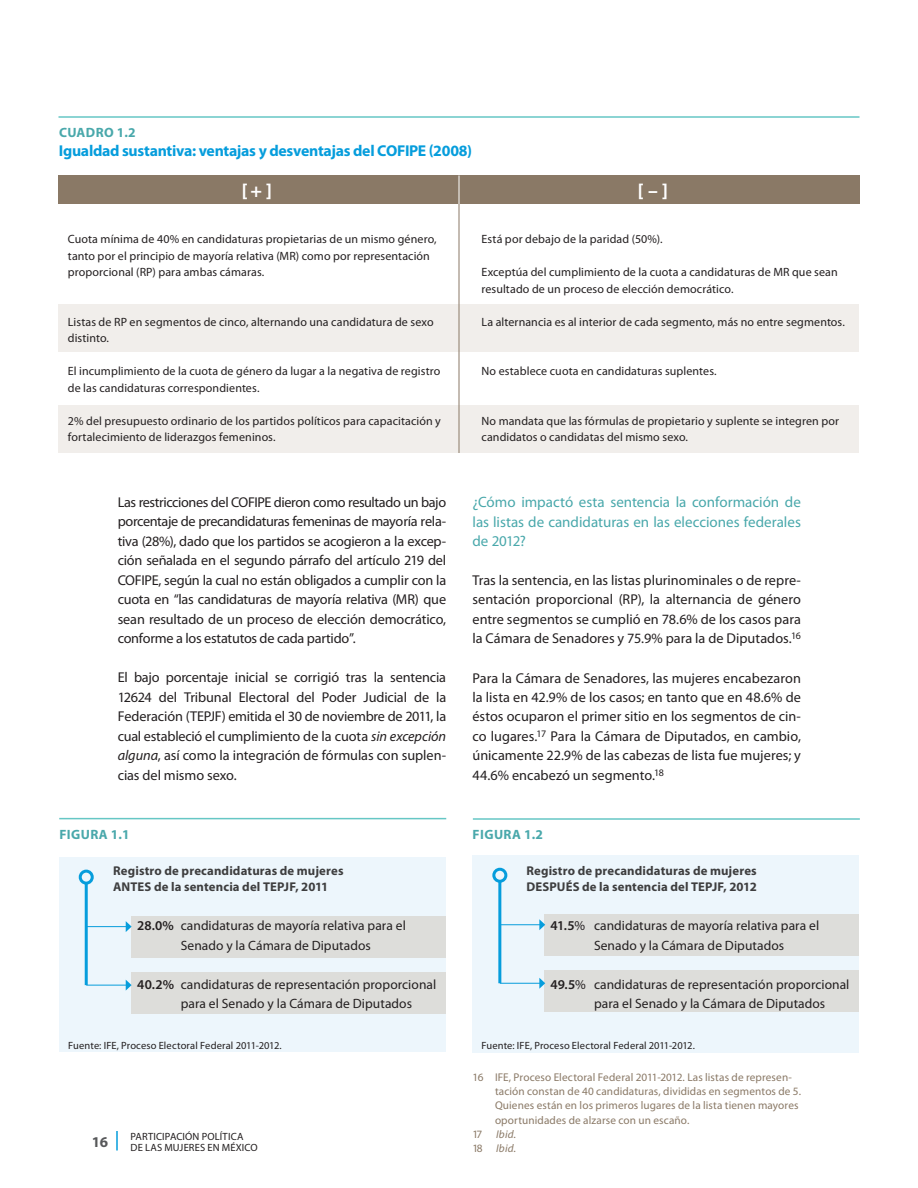
<style>
.page{position:relative;width:918px;height:1188px;background:#fff}
.page>*{position:absolute;margin:0;border:0;box-sizing:border-box;transform-origin:0 0}
._01_First_Header_SB{font:700 19.5px "Myriad Pro";color:#fff}
._00_Table_Title_SB_1{font:700 15.75px "Myriad Pro";letter-spacing:-.015em;color:#069ddc}
.Subhead_4_10_13_SP{font:15px/19.5px "Myriad Pro";color:#49a8ab;text-align:justify}
.t1{font:700 15px "Myriad Pro";color:#57585a}
.Body{font:14.25px/19.5px "Myriad Pro";color:#231f20;text-align:justify}
._02_Figure_Title__2n{font:13.5px/19.5px "Myriad Pro";letter-spacing:.005em;color:#231f20}
.Subhead_7_9_13_SPC_s{font:700 13.5px "Myriad Pro";letter-spacing:.03em;color:#49a8ab}
._01_First_Header_SB-2{font:700 12.75px "Myriad Pro";letter-spacing:.01em;color:#3e3e3f}
._03_Table_Text_SL_8{font:12px/16.5px "Myriad Pro";letter-spacing:.01em;color:#231f20}
.Caption_F_7_5_9_5_SL{font:11.25px/14.2px "Myriad Pro";letter-spacing:.01em;color:#8a7966}
.Caption_F_7_5_9_5_SL-2{font:italic 11.25px "Myriad Pro";letter-spacing:.01em;color:#8a7966}
._05_Fuentes_SL_7_10{font:10.5px "Myriad Pro";letter-spacing:.01em;color:#231f20}
.s1{font-style:italic}
.s2{font-weight:600}
.s3{font-style:normal}
</style>
<div class="page">
<svg style="left:116px;top:1131px;width:2px;height:19px"></svg>
<div style="left:58px;top:405px;width:802px;height:48px;background:#f1eeeb"></div>
<div style="left:58px;top:304px;width:802px;height:48px;background:#f1eeeb"></div>
<div style="left:59px;top:858px;width:387px;height:194px;background:#edf6fc"></div>
<div style="left:58px;top:176px;width:802px;height:28px;background:#8a7966"></div>
<div style="left:131px;top:916px;width:315px;height:42px;background:#ddddda"></div>
<div style="left:131px;top:972px;width:315px;height:42px;background:#ddddda"></div>
<hr style="left:85px;top:883px;width:3px;height:102px;background:#069ddc">
<div style="left:79px;top:870px;width:15px;height:15px;border:3px solid #069ddc;border-radius:50%"></div>
<hr style="left:86px;top:926px;width:41px;height:1px;background:#069ddc">
<svg style="left:126px;top:921px;width:6px;height:11px"></svg>
<hr style="left:86px;top:985px;width:41px;height:1px;background:#069ddc">
<svg style="left:126px;top:980px;width:6px;height:11px"></svg>
<hr style="left:459px;top:204px;width:1px;height:249px;background:#8a7966">
<svg style="left:459px;top:176px;width:1px;height:28px"></svg>
<hr style="left:58px;top:116px;width:802px;height:2px;background:#66c7c5">
<hr style="left:59px;top:818px;width:387px;height:1px;background:#66c7c5">
<hr style="left:473px;top:818px;width:387px;height:2px;background:#66c7c5">
<div style="left:472px;top:856px;width:388px;height:197px;background:#edf6fc"></div>
<div style="left:544px;top:914px;width:316px;height:42px;background:#ddddda"></div>
<div style="left:544px;top:970px;width:316px;height:42px;background:#ddddda"></div>
<hr style="left:498px;top:881px;width:3px;height:102px;background:#069ddc">
<div style="left:492px;top:868px;width:15px;height:15px;border:3px solid #069ddc;border-radius:50%"></div>
<hr style="left:500px;top:924px;width:40px;height:1px;background:#069ddc">
<svg style="left:539px;top:919px;width:6px;height:11px"></svg>
<hr style="left:500px;top:983px;width:40px;height:1px;background:#069ddc">
<svg style="left:539px;top:978px;width:6px;height:11px"></svg>
<p class="Subhead_7_9_13_SPC_s" style="left:59px;top:123px;width:78px">CUADRO 1.2</p>
<p class="_00_Table_Title_SB_1" style="left:59px;top:140px;width:415px">Igualdad sustantiva: ventajas y desventajas del COFIPE (2008)</p>
<p class="_01_First_Header_SB" style="left:242px;top:177px;width:32px">[+ ]</p>
<p class="_01_First_Header_SB" style="left:638px;top:177px;width:31px">[ – ]</p>
<p class="_03_Table_Text_SL_8" style="left:68px;top:231px;width:370px">Cuota mínima de 40% en candidaturas propietarias de un mismo género, tanto por el principio de mayoría relativa (MR) como por representación proporcional (RP) para ambas cámaras.</p>
<p class="_03_Table_Text_SL_8" style="left:68px;top:313px;width:367px">Listas de RP en segmentos de cinco, alternando una candidatura de sexo distinto.</p>
<p class="_03_Table_Text_SL_8" style="left:68px;top:363px;width:374px">El incumplimiento de la cuota de género da lugar a la negativa de registro de las candidaturas correspondientes.</p>
<p class="_03_Table_Text_SL_8" style="left:68px;top:412px;width:375px">2% del presupuesto ordinario de los partidos políticos para capacitación y fortalecimiento de liderazgos femeninos.</p>
<p class="_03_Table_Text_SL_8" style="left:482px;top:231px;width:183px">Está por debajo de la paridad (50%).</p>
<p class="_03_Table_Text_SL_8" style="left:482px;top:264px;width:358px">Exceptúa del cumplimiento de la cuota a candidaturas de MR que sean resultado de un proceso de elección democrático.</p>
<p class="_03_Table_Text_SL_8" style="left:482px;top:313px;width:365px">La alternancia es al interior de cada segmento, más no entre segmentos.</p>
<p class="_03_Table_Text_SL_8" style="left:482px;top:363px;width:237px">No establece cuota en candidaturas suplentes.</p>
<p class="_03_Table_Text_SL_8" style="left:482px;top:412px;width:359px">No mandata que las fórmulas de propietario y suplente se integren por candidatos o candidatas del mismo sexo.</p>
<p class="Body" style="left:118px;top:492px;width:330px">Las restricciones del COFIPE dieron como resultado un bajo porcentaje de precandidaturas femeninas de mayoría rela&shy;tiva (28%), dado que los partidos se acogieron a la excep&shy;ción señalada en el segundo párrafo del artículo 219 del COFIPE, según la cual no están obligados a cumplir con la cuota en “las candidaturas de mayoría relativa (MR) que sean resultado de un proceso de elección democrático, conforme a los estatutos de cada partido”.</p>
<p class="Body" style="left:118px;top:668px;width:330px">El bajo porcentaje inicial se corrigió tras la sentencia 12624 del Tribunal Electoral del Poder Judicial de la Federación (TEPJF) emitida el 30 de noviembre de 2011, la cual estableció el cumplimiento de la cuota <span class="s1">sin excepción alguna</span>, así como la integración de fórmulas con suplen&shy;cias del mismo sexo.</p>
<p class="Subhead_7_9_13_SPC_s" style="left:59px;top:825px;width:72px">FIGURA 1.1</p>
<p class="_01_First_Header_SB-2" style="left:113px;top:862px;width:232px">Registro de precandidaturas de mujeres</p>
<p class="_01_First_Header_SB-2" style="left:113px;top:878px;width:217px">ANTES de la sentencia del TEPJF, 2011</p>
<p class="_02_Figure_Title__2n" style="left:181px;top:916px;width:227px;text-indent:-44px"><span class="s2">28.0%</span> candidaturas de mayoría relativa para el<br>Senado y la Cámara de Diputados</p>
<p class="_02_Figure_Title__2n" style="left:137px;top:974px;width:301px"><span class="s2">40.2%</span> candidaturas de representación proporcional</p>
<p class="_02_Figure_Title__2n" style="left:181px;top:994px;width:233px">para el Senado y la Cámara de Diputados</p>
<p class="_05_Fuentes_SL_7_10" style="left:68px;top:1039px;width:215px">Fuente: IFE, Proceso Electoral Federal 2011-2012.</p>
<p class="_05_Fuentes_SL_7_10" style="left:130px;top:1130px;width:115px">PARTICIPACIÓN POLÍTICA</p>
<p class="t1" style="left:92px;top:1132px;width:18px">16</p>
<p class="_05_Fuentes_SL_7_10" style="left:130px;top:1141px;width:129px">DE LAS MUJERES EN MÉXICO</p>
<p class="Subhead_4_10_13_SP" style="left:472px;top:492px;width:330px">¿Cómo impactó esta sentencia la conformación de las listas de candidaturas en las elecciones federales de 2012?</p>
<p class="Body" style="left:472px;top:570px;width:330px">Tras la sentencia, en las listas plurinominales o de repre&shy;sentación proporcional (RP), la alternancia de género entre segmentos se cumplió en 78.6% de los casos para la Cámara de Senadores y 75.9% para la de Diputados.<sup>16</sup></p>
<p class="Body" style="left:472px;top:668px;width:330px">Para la Cámara de Senadores, las mujeres encabezaron la lista en 42.9% de los casos; en tanto que en 48.6% de éstos ocuparon el primer sitio en los segmentos de cin&shy;co lugares.<sup>17</sup> Para la Cámara de Diputados, en cambio, únicamente 22.9% de las cabezas de lista fue mujeres; y 44.6% encabezó un segmento.<sup>18</sup></p>
<p class="Subhead_7_9_13_SPC_s" style="left:473px;top:825px;width:72px">FIGURA 1.2</p>
<p class="_01_First_Header_SB-2" style="left:526px;top:862px;width:232px">Registro de precandidaturas de mujeres</p>
<p class="_01_First_Header_SB-2" style="left:526px;top:878px;width:232px">DESPUÉS de la sentencia del TEPJF, 2012</p>
<p class="_02_Figure_Title__2n" style="left:594px;top:916px;width:227px;text-indent:-44px"><span class="s2">41.5</span>% candidaturas de mayoría relativa para el<br>Senado y la Cámara de Diputados</p>
<p class="_02_Figure_Title__2n" style="left:550px;top:974px;width:301px"><span class="s2">49.5</span>% candidaturas de representación proporcional</p>
<p class="_02_Figure_Title__2n" style="left:594px;top:994px;width:233px">para el Senado y la Cámara de Diputados</p>
<p class="_05_Fuentes_SL_7_10" style="left:482px;top:1039px;width:215px">Fuente: IFE, Proceso Electoral Federal 2011-2012.</p>
<p class="Caption_F_7_5_9_5_SL" style="left:495px;top:1070px;width:308px;text-indent:-22px">16 IFE, Proceso Electoral Federal 2011-2012. Las listas de represen&shy;tación constan de 40 candidaturas, divididas en segmentos de 5.<br>Quienes están en los primeros lugares de la lista tienen mayores oportunidades de alzarse con un escaño.</p>
<p class="Caption_F_7_5_9_5_SL" style="left:472px;top:1127px;width:11px">17</p>
<p class="Caption_F_7_5_9_5_SL-2" style="left:496px;top:1127px;width:21px">Ibid<span class="s3">.</span></p>
<p class="Caption_F_7_5_9_5_SL-2" style="left:472px;top:1141px;width:45px"><span class="s3">18</span> Ibid<span class="s3">.</span></p>
</div>
